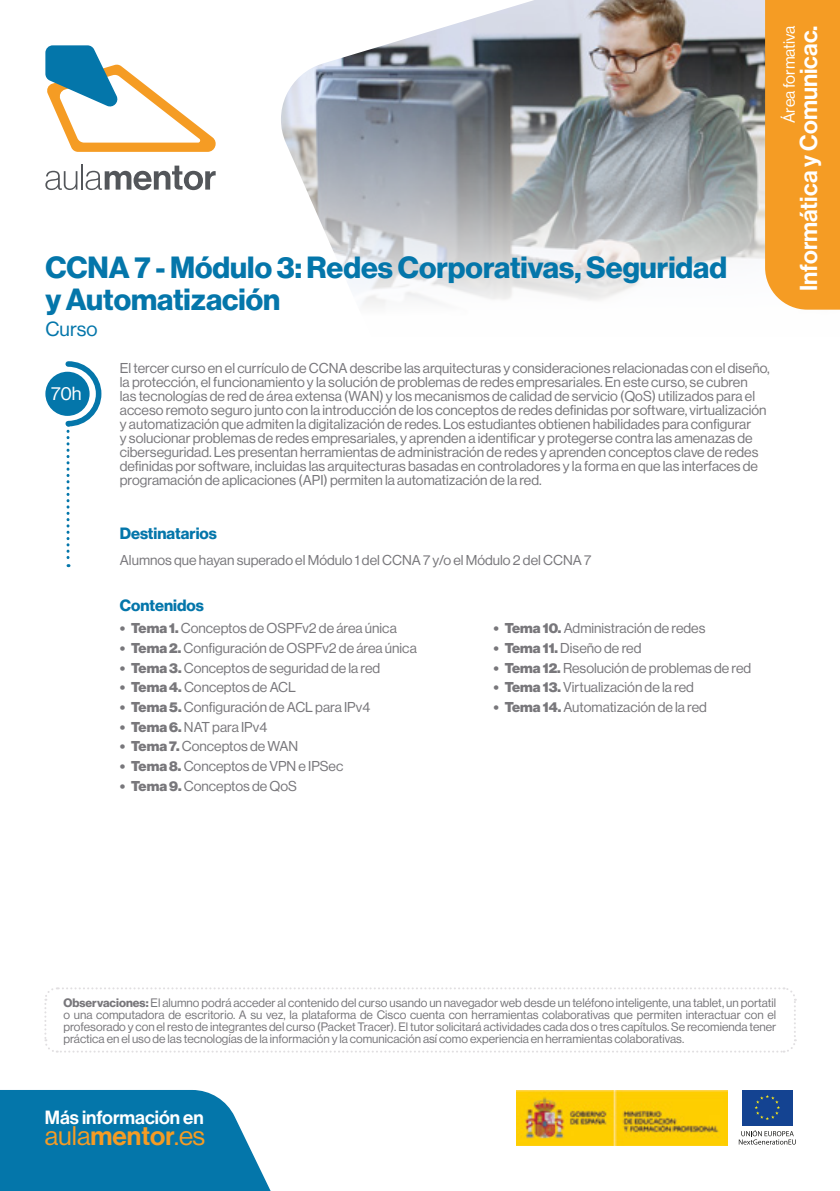
<style>
.page{position:relative;width:840px;height:1191px;background:#fff}
.page>*{position:absolute;margin:0;border:0;box-sizing:border-box;transform-origin:0 0}
.t1{font:700 30px/32px "Neue Haas Display";color:#0476aa}
.t2{font:26.4px "Neue Haas Display";color:#f59c24}
.t3{font:24px "Neue Haas Display Mediu";color:#fff}
.t4{font:20px "Neue Haas Display";color:#0476aa}
.t5{font:18.8px "Neue Haas Display Mediu";color:#fff}
.t6{font:18.6px "Neue Haas Display";color:#fff}
.t7{font:700 16px "Neue Haas Display";color:#0476aa}
.t8{font:16px "Neue Haas Display";color:#fff}
.t9{font:14px/14px "Neue Haas Display";color:#78777b}
.t10{font:12px/12px "Neue Haas Display";color:#78777b;text-align:justify}
.s1{font-weight:900}
.s2{font-weight:700}
.s3{font-family:"Neue Haas Display Mediu"}
</style>
<div class="page">
<svg style="left:0;top:1090px;width:271px;height:101px;background:#1c83b2"></svg>
<svg style="left:45px;top:171px;width:32px;height:19px"></svg>
<hr style="left:81px;top:164px;width:2px;height:26px;background:#53565a">
<svg style="left:85px;top:166px;width:130px;height:24px"></svg>
<svg style="left:45px;top:45px;width:171px;height:107px"></svg>
<img style="left:281px;top:0;width:483px;height:306px">
<svg style="left:764px;top:0;width:75px;height:310px;background:#f2a032"></svg>
<img style="left:516px;top:1090px;width:211px;height:55px">
<div style="left:741px;top:1090px;width:51px;height:35px;background:#144391"></div>
<svg style="left:754px;top:1095px;width:25px;height:25px"></svg>
<svg style="left:738px;top:1130px;width:57px;height:14px"></svg>
<svg style="left:44px;top:987px;width:752px;height:66px"></svg>
<div style="left:45px;top:372px;width:45px;height:44px;background:#0476aa;border-radius:50%"></div>
<svg style="left:63px;top:361px;width:39px;height:206px"></svg>
<h1 class="t1" style="left:45px;top:252px;width:682px">CCNA 7 - Módulo 3: Redes Corporativas, Seguridad y Automatización</h1>
<h3 class="t4" style="left:45px;top:318px;width:54px">Curso</h3>
<h3 class="t6" style="left:51px;top:382px;width:32px">70h</h3>
<p class="t9" style="left:120px;top:361px;width:651px">El tercer curso en el currículo de CCNA describe las arquitecturas y consideraciones relacionadas con el diseño, la protección, el funcionamiento y la solución de problemas de redes empresariales. En este curso, se cubren<br>las tecnologías de red de área extensa (WAN) y los mecanismos de calidad de servicio (QoS) utilizados para el acceso remoto seguro junto con la introducción de los conceptos de redes definidas por software, virtualización y automatización que admiten la digitalización de redes. Los estudiantes obtienen habilidades para configurar<br>y solucionar problemas de redes empresariales, y aprenden a identificar y protegerse contra las amenazas de ciberseguridad. Les presentan herramientas de administración de redes y aprenden conceptos clave de redes definidas por software, incluidas las arquitecturas basadas en controladores y la forma en que las interfaces de programación de aplicaciones (API) permiten la automatización de la red.</p>
<p class="t8" style="left:779px;top:123px;width:99px;rotate:-90deg">Área formativa</p>
<h3 class="t3" style="left:794px;top:291px;width:267px;rotate:-90deg">Informática y Comunicac.</h3>
<p class="t7" style="left:120px;top:524px;width:98px">Destinatarios</p>
<p class="t9" style="left:120px;top:553px;width:472px">Alumnos que hayan superado el Módulo 1 del CCNA 7 y/o el Módulo 2 del CCNA 7</p>
<p class="t7" style="left:120px;top:596px;width:85px">Contenidos</p>
<p class="t9" style="left:120px;top:621px;width:278px"><span class="s1">• Tema 1.</span> Conceptos de OSPFv2 de área única</p>
<p class="t9" style="left:120px;top:641px;width:298px"><span class="s1">• Tema 2.</span> Configuración de OSPFv2 de área única</p>
<p class="t9" style="left:120px;top:661px;width:262px"><span class="s1">• Tema 3.</span> Conceptos de seguridad de la red</p>
<p class="t9" style="left:120px;top:680px;width:177px"><span class="s1">• Tema 4.</span> Conceptos de ACL</p>
<p class="t9" style="left:120px;top:700px;width:252px"><span class="s1">• Tema 5.</span> Configuración de ACL para IPv4</p>
<p class="t9" style="left:120px;top:720px;width:149px"><span class="s1">• Tema 6.</span> NAT para IPv4</p>
<p class="t9" style="left:120px;top:739px;width:180px"><span class="s1">• Tema 7.</span> Conceptos de WAN</p>
<p class="t9" style="left:120px;top:759px;width:225px"><span class="s1">• Tema 8.</span> Conceptos de VPN e IPSec</p>
<p class="t9" style="left:120px;top:779px;width:178px"><span class="s1">• Tema 9.</span> Conceptos de QoS</p>
<p class="t9" style="left:493px;top:621px;width:213px"><span class="s1">• Tema 10.</span> Administración de redes</p>
<p class="t9" style="left:493px;top:641px;width:149px"><span class="s1">• Tema 11.</span> Diseño de red</p>
<p class="t9" style="left:493px;top:661px;width:259px"><span class="s1">• Tema 12.</span> Resolución de problemas de red</p>
<p class="t9" style="left:493px;top:680px;width:202px"><span class="s1">• Tema 13.</span> Virtualización de la red</p>
<p class="t9" style="left:493px;top:700px;width:215px"><span class="s1">• Tema 14.</span> Automatización de la red</p>
<p class="t10" style="left:63px;top:996px;width:714px"><span class="s2">Observaciones:</span> El alumno podrá acceder al contenido del curso usando un navegador web desde un teléfono inteligente, una tablet, un portatil o una computadora de escritorio. A su vez, la plataforma de Cisco cuenta con herramientas colaborativas que permiten interactuar con el profesorado y con el resto de integrantes del curso (Packet Tracer). El tutor solicitará actividades cada dos o tres capítulos. Se recomienda tener práctica en el uso de las tecnologías de la información y la comunicación así como experiencia en herramientas colaborativas.</p>
<h3 class="t5" style="left:45px;top:1106px;width:160px">Más información en</h3>
<h2 class="t2" style="left:45px;top:1121px;width:162px">aula<span class="s3">mentor</span>.es</h2>
</div>
